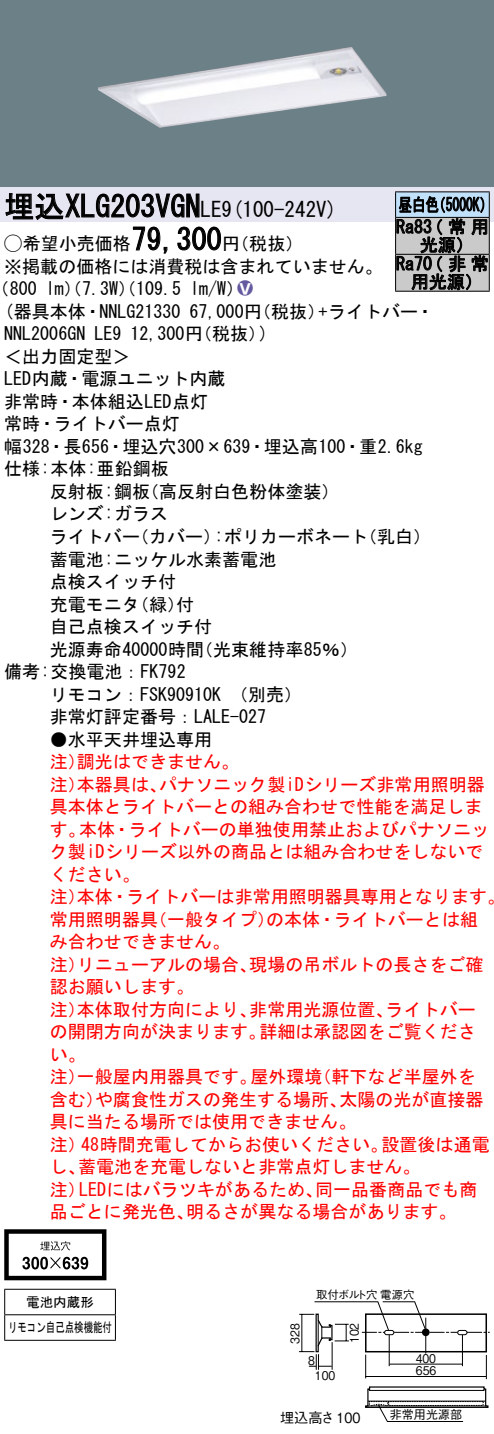
<style>
.page{position:relative;width:494px;height:1434px;background:#fff}
.page>*{position:absolute;margin:0;border:0;box-sizing:border-box;transform-origin:0 0}
.t1{font:30px "MS Gothic";color:#000}
.t2{font:21px "MS Gothic";color:#000}
.t3{font:18px/22.5px "MS Gothic";color:#f00}
.t4{font:18px/22.5px "MS Gothic";color:#000}
.t5{font:18px/22.2px "MS Gothic";color:#000;scale:.75 1}
.t6{font:18px "Ford Classification 1";color:#635aa0}
.t7{font:14.1px "Gothic BBB Pro Medium 90 pv RKSJ H";color:#000}
.t8{font:13.5px/25.5px "MS Gothic";color:#000;text-align:center}
.t9{font:12px/12px "Gothic BBB Pro Medium 90 pv RKSJ H";color:#000;scale:.9 1}
.t10{font:12px "Gothic BBB Pro Medium 90 pv RKSJ H";color:#000}
.t11{font:11.4px "Gothic BBB Pro Medium 90 pv RKSJ H";letter-spacing:-.025em;color:#000}
.s1{font-size:21px}
.s2{font-family:"Ford Classification 1"}
.s3{color:#fff}
</style>
<div class="page">
<div style="left:0;top:0;width:493px;height:187px;background:#6c8087"></div>
<img style="left:98px;top:47px;width:288px;height:81px">
<div style="left:0;top:187px;width:493px;height:34px;background:#e6e5f2"></div>
<svg style="left:5px;top:193px;width:216px;height:61px"></svg>
<svg style="left:4px;top:1229px;width:102px;height:51px"></svg>
<hr style="left:4px;top:1288px;width:112px;height:1px;background:#000">
<hr style="left:4px;top:1314px;width:112px;height:1px;background:#000">
<svg style="left:4px;top:1289px;width:1px;height:50px"></svg>
<svg style="left:115px;top:1289px;width:1px;height:50px"></svg>
<hr style="left:4px;top:1339px;width:112px;height:1px;background:#000">
<hr style="left:395px;top:191px;width:94px;height:1px;background:#000">
<svg style="left:394px;top:192px;width:95px;height:100px;background:#888d92"></svg>
<svg style="left:299px;top:1301px;width:190px;height:78px"></svg>
<svg style="left:365px;top:1386px;width:123px;height:36px"></svg>
<h1 class="t1" style="left:4px;top:191px;width:218px">埋込XLG203VGN<span class="s1">LE</span></h1>
<p class="t2" style="left:221px;top:199px;width:117px">(9 100-242 (V</p>
<h1 class="t1" style="left:131px;top:224px;width:91px">79,300</h1>
<p class="t4" style="left:4px;top:232px;width:379px"><span class="s2">A</span>希望小売価格<br>※掲載の価格には消費税は含まれていません。</p>
<p class="t6" style="left:237px;top:279px;width:17px">2<span class="s3">8</span></p>
<p class="t4" style="left:222px;top:232px;width:82px">（円税抜(</p>
<p class="t4" style="left:190px;top:278px;width:55px">l m (W/</p>
<p class="t4" style="left:-8px;top:278px;width:47px">（800</p>
<p class="t4" style="left:46px;top:278px;width:137px">lm）（7.3 ）（W 109.5</p>
<p class="t5" style="left:425px;top:193px;width:86px;text-indent:-27px">昼白色<br>（常用</p>
<p class="t5" style="left:432px;top:193px;width:82px">（5000 (K</p>
<p class="t4" style="left:395px;top:215px;width:37px">Ra83</p>
<p class="t4" style="left:419px;top:233px;width:55px">光源(</p>
<p class="t4" style="left:425px;top:252px;width:65px">（非常</p>
<p class="t4" style="left:410px;top:255px;width:73px;line-height:18px;text-indent:-15px">Ra70<br>用光源(</p>
<p class="t4" style="left:4px;top:300px;width:178px">(器具本体・NNLG21330</p>
<p class="t4" style="left:318px;top:300px;width:117px">+ライトバー・</p>
<p class="t4" style="left:189px;top:300px;width:137px">67,000 （円税抜）</p>
<p class="t4" style="left:130px;top:323px;width:137px">12,300 （円税抜(</p>
<p class="t4" style="left:259px;top:323px;width:10px">(</p>
<p class="t4" style="left:4px;top:323px;width:82px">NNL2006GN</p>
<p class="t4" style="left:4px;top:345px;width:127px">＜出力固定型&lt;</p>
<p class="t4" style="left:4px;top:368px;width:223px">LED内蔵・電源ユニット内蔵</p>
<p class="t4" style="left:4px;top:390px;width:205px">非常時・本体組込LED点灯</p>
<p class="t4" style="left:4px;top:413px;width:177px">常時・ライトバー点灯</p>
<p class="t4" style="left:4px;top:435px;width:419px">幅328・長656・埋込穴300×639・埋込高100・重2.6kg</p>
<p class="t4" style="left:4px;top:458px;width:166px">仕様:本体:亜鉛鋼板</p>
<p class="t4" style="left:141px;top:480px;width:200px">（高反射白色粉体塗装(</p>
<p class="t4" style="left:94px;top:323px;width:28px">LE9</p>
<p class="t4" style="left:50px;top:480px;width:120px">反射板:鋼板レンズ:ガラス</p>
<p class="t4" style="left:214px;top:525px;width:155px">:ポリカーボネート</p>
<p class="t4" style="left:50px;top:525px;width:91px">ライトバー</p>
<p class="t4" style="left:50px;top:548px;width:228px">蓄電池:ニッケル水素蓄電池</p>
<p class="t4" style="left:50px;top:570px;width:127px">点検スイッチ付</p>
<p class="t4" style="left:131px;top:593px;width:64px">（緑付）</p>
<p class="t4" style="left:131px;top:525px;width:91px">（カバー）</p>
<p class="t4" style="left:359px;top:525px;width:73px">（乳白(</p>
<p class="t4" style="left:50px;top:593px;width:91px">充電モニタ</p>
<p class="t4" style="left:50px;top:615px;width:163px">自己点検スイッチ付</p>
<p class="t4" style="left:195px;top:638px;width:164px">（光束維持率85％(</p>
<p class="t4" style="left:4px;top:638px;width:201px;text-indent:46px">光源寿命40000時間備考:交換電池：FK792</p>
<p class="t4" style="left:50px;top:683px;width:253px">リモコン：FSK90910K　（別売(非常灯評定番号：LALE-027</p>
<p class="t4" style="left:50px;top:728px;width:163px">●水平天井埋込専用</p>
<p class="t3" style="left:77px;top:750px;width:163px">調光はできません。</p>
<p class="t3" style="left:50px;top:750px;width:37px">注）</p>
<p class="t3" style="left:159px;top:773px;width:327px">パナソニック製iDシリーズ非常用照明器</p>
<p class="t3" style="left:50px;top:773px;width:37px">注）</p>
<p class="t3" style="left:50px;top:795px;width:433px">具本体とライトバーとの組み合わせで性能を満足しま</p>
<p class="t3" style="left:79px;top:818px;width:411px">本体・ライトバーの単独使用禁止およびパナソニッ</p>
<p class="t3" style="left:77px;top:773px;width:91px">本器具は、</p>
<p class="t3" style="left:50px;top:818px;width:435px">す。<br>ク製iDシリーズ以外の商品とは組み合わせをしないでください。</p>
<p class="t3" style="left:77px;top:885px;width:429px">本体・ライトバーは非常用照明器具専用となります。</p>
<p class="t3" style="left:50px;top:885px;width:37px">注）</p>
<p class="t3" style="left:149px;top:908px;width:127px">（一般タイプ）</p>
<p class="t3" style="left:266px;top:908px;width:213px">の本体・ライトバーとは組</p>
<p class="t3" style="left:50px;top:908px;width:181px">常用照明器具<br>み合わせできません。</p>
<p class="t3" style="left:249px;top:953px;width:236px">現場の吊ボルトの長さをご確</p>
<p class="t3" style="left:50px;top:953px;width:145px">注）<br>認お願いします。</p>
<p class="t3" style="left:77px;top:953px;width:181px">リニューアルの場合、</p>
<p class="t3" style="left:385px;top:998px;width:91px">ライトバー</p>
<p class="t3" style="left:77px;top:998px;width:181px">本体取付方向により、</p>
<p class="t3" style="left:249px;top:998px;width:146px">非常用光源位置、</p>
<p class="t3" style="left:50px;top:998px;width:37px">注）</p>
<p class="t3" style="left:259px;top:1020px;width:217px">詳細は承認図をご覧くださ</p>
<p class="t3" style="left:50px;top:1020px;width:217px">の開閉方向が決まります。い。</p>
<p class="t3" style="left:77px;top:1065px;width:181px">一般屋内用器具です。</p>
<p class="t3" style="left:250px;top:1065px;width:73px">屋外環境</p>
<p class="t3" style="left:313px;top:1065px;width:163px">（軒下など半屋外を</p>
<p class="t3" style="left:50px;top:1065px;width:37px">注）</p>
<p class="t3" style="left:95px;top:1088px;width:253px">や腐食性ガスの発生する場所、</p>
<p class="t3" style="left:339px;top:1088px;width:146px">太陽の光が直接器</p>
<p class="t3" style="left:50px;top:1088px;width:307px">含む）<br>具に当たる場所では使用できません。</p>
<p class="t3" style="left:381px;top:1133px;width:110px">設置後は通電</p>
<p class="t3" style="left:81px;top:1133px;width:308px">48時間充電してからお使いください。</p>
<p class="t3" style="left:78px;top:1133px;width:344px;text-indent:-28px">注）<br>蓄電池を充電しないと非常点灯しません。</p>
<p class="t3" style="left:50px;top:1155px;width:37px">し、</p>
<p class="t3" style="left:79px;top:1178px;width:245px">LEDにはバラツキがあるため、</p>
<p class="t3" style="left:315px;top:1178px;width:163px">同一品番商品でも商</p>
<p class="t3" style="left:50px;top:1178px;width:37px">注）</p>
<p class="t3" style="left:50px;top:1200px;width:145px">品ごとに発光色、</p>
<p class="t3" style="left:186px;top:1200px;width:272px">明るさが異なる場合があります。</p>
<p class="t8" style="left:8px;top:1289px;width:105px">電池内蔵形<br>リモコン自己点検機能付</p>
<p class="t9" style="left:287px;top:1343px;width:24px;rotate:-90deg">328</p>
<p class="t11" style="left:316px;top:1286px;width:100px">取付ボルト穴電源穴</p>
<p class="t9" style="left:346px;top:1343px;width:24px;rotate:-90deg">102</p>
<p class="t9" style="left:308px;top:1352px;width:9px">8</p>
<p class="t9" style="left:314px;top:1368px;width:24px">100</p>
<p class="t9" style="left:415px;top:1351px;width:24px">400<br>656</p>
<p class="t7" style="left:280px;top:1406px;width:82px">埋込高さ100</p>
<p class="t10" style="left:389px;top:1404px;width:73px">非常用光源部</p>
</div>
